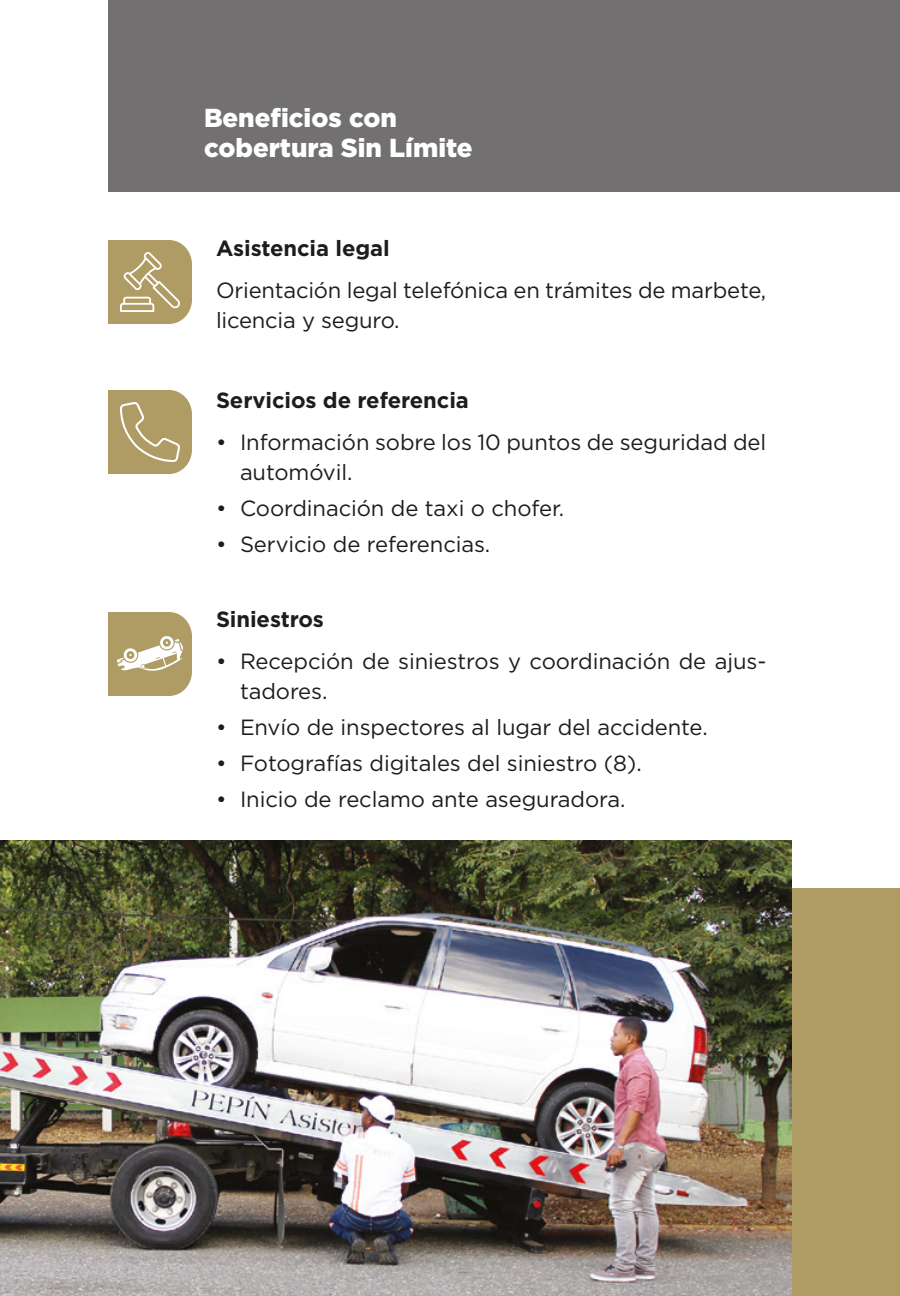
<style>
.page{position:relative;width:900px;height:1296px;background:#fff}
.page>*{position:absolute;margin:0;border:0;box-sizing:border-box;transform-origin:0 0}
.t1{font:900 26px/30px "Gotham";color:#fff}
.t2{font:22px/30px "Gotham";letter-spacing:-.005em;color:#1d1d1b}
.t3{font:700 22px "Gotham";letter-spacing:-.005em;color:#1d1d1b}
</style>
<div class="page">
<svg style="left:108px;top:612px;width:84px;height:84px;background:#bcab7e"></svg>
<svg style="left:108px;top:390px;width:84px;height:84px;background:#b6a472"></svg>
<svg style="left:108px;top:240px;width:84px;height:84px;background:#b8a777"></svg>
<div style="left:108px;top:0;width:792px;height:192px;background:#737072"></div>
<div style="left:0;top:888px;width:900px;height:408px;background:#af9b64"></div>
<img style="left:0;top:840px;width:792px;height:456px">
<p class="t1" style="left:204px;top:102px;width:270px">Beneficios con cobertura Sin Límite</p>
<p class="t3" style="left:216px;top:236px;width:175px">Asistencia legal</p>
<p class="t2" style="left:216px;top:275px;width:552px">Orientación legal telefónica en trámites de marbete, licencia y seguro.</p>
<p class="t3" style="left:216px;top:388px;width:254px">Servicios de referencia</p>
<p class="t2" style="left:240px;top:427px;width:528px;text-indent:-24px">• Información sobre los 10 puntos de seguridad del automóvil.</p>
<p class="t2" style="left:216px;top:493px;width:350px">• Coordinación de taxi o chofer.</p>
<p class="t2" style="left:216px;top:529px;width:276px">• Servicio de referencias.</p>
<p class="t3" style="left:216px;top:606px;width:110px">Siniestros</p>
<p class="t2" style="left:240px;top:646px;width:528px;text-indent:-24px">• Recepción de siniestros y coordinación de ajus&shy;tadores.</p>
<p class="t2" style="left:216px;top:712px;width:493px">• Envío de inspectores al lugar del accidente.</p>
<p class="t2" style="left:216px;top:748px;width:427px">• Fotografías digitales del siniestro (8).</p>
<p class="t2" style="left:216px;top:784px;width:411px">• Inicio de reclamo ante aseguradora.</p>
</div>
